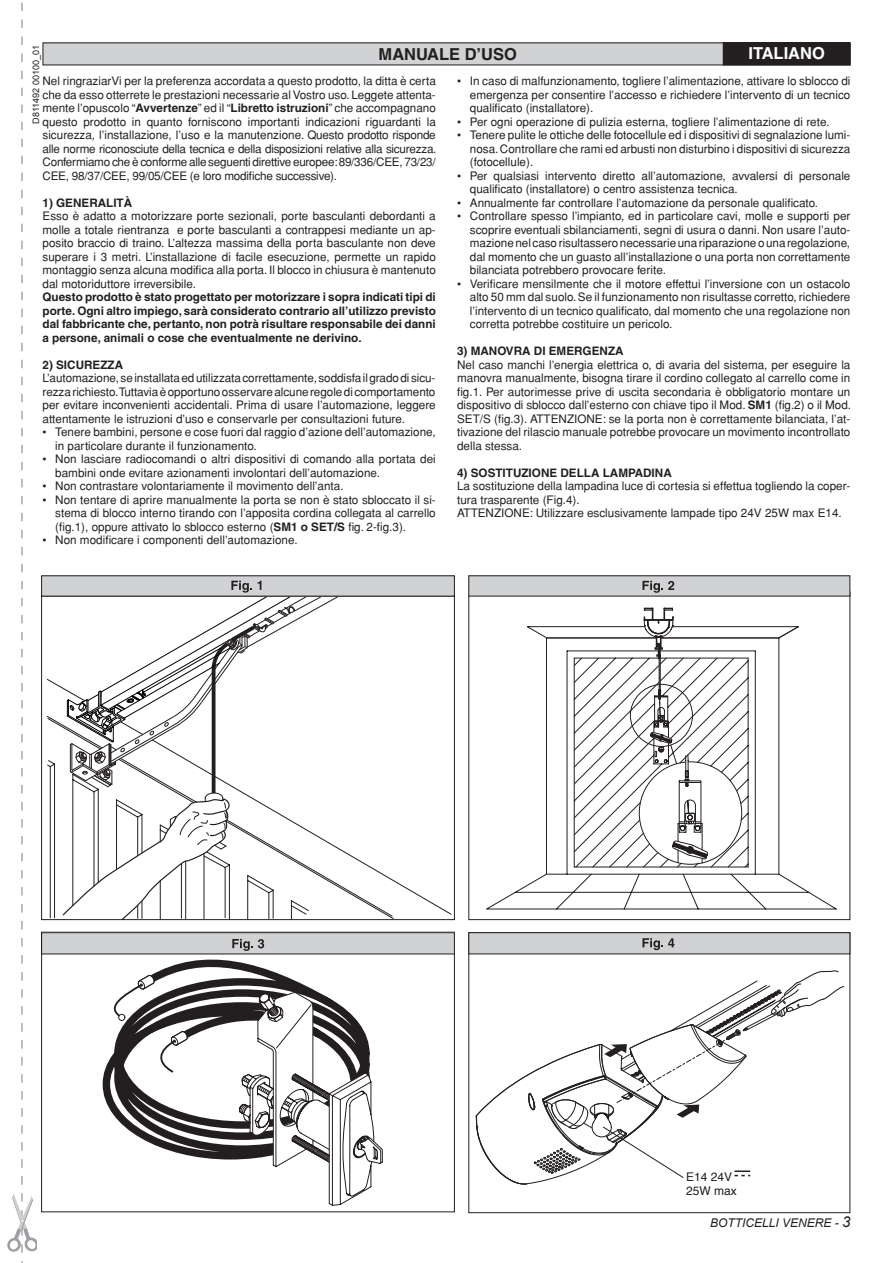
<style>
.page{position:relative;width:893px;height:1263px;background:#fff}
.page>*{position:absolute;margin:0;border:0;box-sizing:border-box;transform-origin:0 0}
.t1{font:700 16.5px "Helvetica";color:#231f20}
.t2{font:700 16.5px "Helvetica";color:#fff}
.t3{font:italic 12px "Arial";color:#231f20}
.t4{font:12px/14.4px "Helvetica";color:#231f20}
.t5{font:11.7px/13.5px "Helvetica";color:#231f20;text-align:justify}
.t6{font:700 11.7px/13.5px "Helvetica";color:#231f20;text-align:justify}
.t7{font:9px "Arial";color:#231f20}
.s1{font-weight:700}
.s2{font-size:15px}
</style>
<div class="page">
<div style="left:43px;top:43px;width:807px;height:22px;background:#d1d2d4"></div>
<div style="left:723px;top:43px;width:127px;height:22px;background:#231f20"></div>
<svg style="left:7px;top:3px;width:29px;height:1260px"></svg>
<div style="left:469px;top:932px;width:381px;height:22px;background:#d1d2d4;border:1px solid #231f20"></div>
<div style="left:469px;top:576px;width:381px;height:20px;background:#d1d2d4"></div>
<svg style="left:486px;top:867px;width:351px;height:43px"></svg>
<svg style="left:546px;top:867px;width:233px;height:8px"></svg>
<svg style="left:99px;top:954px;width:274px;height:206px"></svg>
<svg style="left:107px;top:974px;width:48px;height:44px"></svg>
<svg style="left:119px;top:1014px;width:6px;height:7px"></svg>
<svg style="left:156px;top:1030px;width:32px;height:44px"></svg>
<svg style="left:239px;top:992px;width:144px;height:214px"></svg>
<svg style="left:526px;top:608px;width:273px;height:259px"></svg>
<svg style="left:642px;top:581px;width:32px;height:12px"></svg>
<svg style="left:642px;top:938px;width:32px;height:12px"></svg>
<div style="left:42px;top:933px;width:412px;height:21px;background:#d1d2d4"></div>
<div style="left:41px;top:932px;width:414px;height:22px;border:1px solid #231f20"></div>
<svg style="left:232px;top:939px;width:32px;height:12px"></svg>
<svg style="left:476px;top:970px;width:369px;height:214px"></svg>
<div style="left:42px;top:576px;width:412px;height:20px;background:#d1d2d4"></div>
<svg style="left:46px;top:679px;width:406px;height:241px"></svg>
<svg style="left:62px;top:581px;width:277px;height:340px"></svg>
<p class="t7" style="left:31px;top:124px;width:80px;rotate:-90deg">D811492 00100_01</p>
<h1 class="t1" style="left:379px;top:44px;width:140px">MANUALE D’USO</h1>
<h1 class="t2" style="left:748px;top:43px;width:78px">ITALIANO</h1>
<p class="t5" style="left:43px;top:74px;width:396px">Nel ringraziarVi per la preferenza accordata a questo prodotto, la ditta è certa che da esso otterrete le prestazioni necessarie al Vostro uso. Leggete attenta&shy;mente l’opuscolo “<span class="s1">Avvertenze</span>” ed il “<span class="s1">Libretto istruzioni</span>” che accompagnano questo prodotto in quanto forniscono importanti indicazioni riguardanti la sicurezza, l’installazione, l’uso e la manutenzione. Questo prodotto risponde alle norme riconosciute della tecnica e della disposizioni relative alla sicurezza.<br>Confermiamo che è conforme alle seguenti direttive europee: 89/336/CEE, 73/23/ CEE, 98/37/CEE, 99/05/CEE (e loro modifiche successive).</p>
<p class="t6" style="left:43px;top:195px;width:91px">1) GENERALITÀ</p>
<p class="t5" style="left:43px;top:209px;width:395px">Esso è adatto a motorizzare porte sezionali, porte basculanti debordanti a molle a totale rientranza e porte basculanti a contrappesi mediante un ap&shy;posito braccio di traino. L’altezza massima della porta basculante non deve superare i 3 metri. L’installazione di facile esecuzione, permette un rapido montaggio senza alcuna modifica alla porta. Il blocco in chiusura è mantenuto dal motoriduttore irreversibile.</p>
<p class="t6" style="left:43px;top:290px;width:395px">Questo prodotto è stato progettato per motorizzare i sopra indicati tipi di porte. Ogni altro impiego, sarà considerato contrario all’utilizzo previsto dal fabbricante che, pertanto, non potrà risultare responsabile dei danni a persone, animali o cose che eventualmente ne derivino.</p>
<p class="t6" style="left:43px;top:358px;width:82px">2) SICUREZZA</p>
<p class="t5" style="left:43px;top:371px;width:395px">L’automazione, se installata ed utilizzata correttamente, soddisfa il grado di sicu&shy;rezza richiesto. Tuttavia è opportuno osservare alcune regole di comportamento per evitare inconvenienti accidentali. Prima di usare l’automazione, leggere attentamente le istruzioni d’uso e conservarle per consultazioni future.</p>
<p class="t5" style="left:55px;top:425px;width:382px;text-indent:-13px">• Tenere bambini, persone e cose fuori dal raggio d’azione dell’automazione, in particolare durante il funzionamento.</p>
<p class="t5" style="left:55px;top:452px;width:382px;text-indent:-13px">• Non lasciare radiocomandi o altri dispositivi di comando alla portata dei bambini onde evitare azionamenti involontari dell’automazione.</p>
<p class="t5" style="left:43px;top:479px;width:303px">• Non contrastare volontariamente il movimento dell’anta.</p>
<p class="t5" style="left:55px;top:493px;width:382px;text-indent:-13px">• Non tentare di aprire manualmente la porta se non è stato sbloccato il si&shy;stema di blocco interno tirando con l’apposita cordina collegata al carrello (fig.1), oppure attivato lo sblocco esterno (<span class="s1">SM1 o SET/S</span> fig. 2-fig.3).</p>
<p class="t5" style="left:43px;top:533px;width:257px">• Non modificare i componenti dell’automazione.</p>
<p class="t5" style="left:470px;top:74px;width:382px;text-indent:-13px">• In caso di malfunzionamento, togliere l’alimentazione, attivare lo sblocco di emergenza per consentire l’accesso e richiedere l’intervento di un tecnico qualificato (installatore).</p>
<p class="t5" style="left:457px;top:115px;width:374px">• Per ogni operazione di pulizia esterna, togliere l’alimentazione di rete.</p>
<p class="t5" style="left:470px;top:128px;width:382px;text-indent:-13px">• Tenere pulite le ottiche delle fotocellule ed i dispositivi di segnalazione lumi&shy;nosa. Controllare che rami ed arbusti non disturbino i dispositivi di sicurezza (fotocellule).</p>
<p class="t5" style="left:470px;top:169px;width:382px;text-indent:-13px">• Per qualsiasi intervento diretto all’automazione, avvalersi di personale qualificato (installatore) o centro assistenza tecnica.</p>
<p class="t5" style="left:457px;top:196px;width:363px">• Annualmente far controllare l’automazione da personale qualificato.</p>
<p class="t5" style="left:470px;top:209px;width:382px;text-indent:-13px">• Controllare spesso l’impianto, ed in particolare cavi, molle e supporti per scoprire eventuali sbilanciamenti, segni di usura o danni. Non usare l’auto&shy;mazione nel caso risultassero necessarie una riparazione o una regolazione, dal momento che un guasto all’installazione o una porta non correttamente bilanciata potrebbero provocare ferite.</p>
<p class="t5" style="left:470px;top:277px;width:382px;text-indent:-13px">• Verificare mensilmente che il motore effettui l’inversione con un ostacolo alto 50 mm dal suolo. Se il funzionamento non risultasse corretto, richiedere l’intervento di un tecnico qualificato, dal momento che una regolazione non corretta potrebbe costituire un pericolo.</p>
<p class="t6" style="left:457px;top:344px;width:168px">3) MANOVRA DI EMERGENZA</p>
<p class="t5" style="left:457px;top:358px;width:396px">Nel caso manchi l’energia elettrica o, di avaria del sistema, per eseguire la manovra manualmente, bisogna tirare il cordino collegato al carrello come in fig.1. Per autorimesse prive di uscita secondaria è obbligatorio montare un dispositivo di sblocco dall’esterno con chiave tipo il Mod. <span class="s1">SM1</span> (fig.2) o il Mod.<br>SET/S (fig.3). ATTENZIONE: se la porta non è correttamente bilanciata, l’at&shy;tivazione del rilascio manuale potrebbe provocare un movimento incontrollato della stessa.</p>
<p class="t6" style="left:457px;top:466px;width:216px">4) SOSTITUZIONE DELLA LAMPADINA</p>
<p class="t5" style="left:457px;top:479px;width:395px;text-align:left">La sostituzione della lampadina luce di cortesia si effettua togliendo la coper&shy;tura trasparente (Fig.4).<br>ATTENZIONE: Utilizzare esclusivamente lampade tipo 24V 25W max E14.</p>
<p class="t4" style="left:686px;top:1169px;width:52px">E14 24V<br>25W max</p>
<p class="t3" style="left:710px;top:1216px;width:142px">BOTTICELLI VENERE - <span class="s2">3</span></p>
</div>
